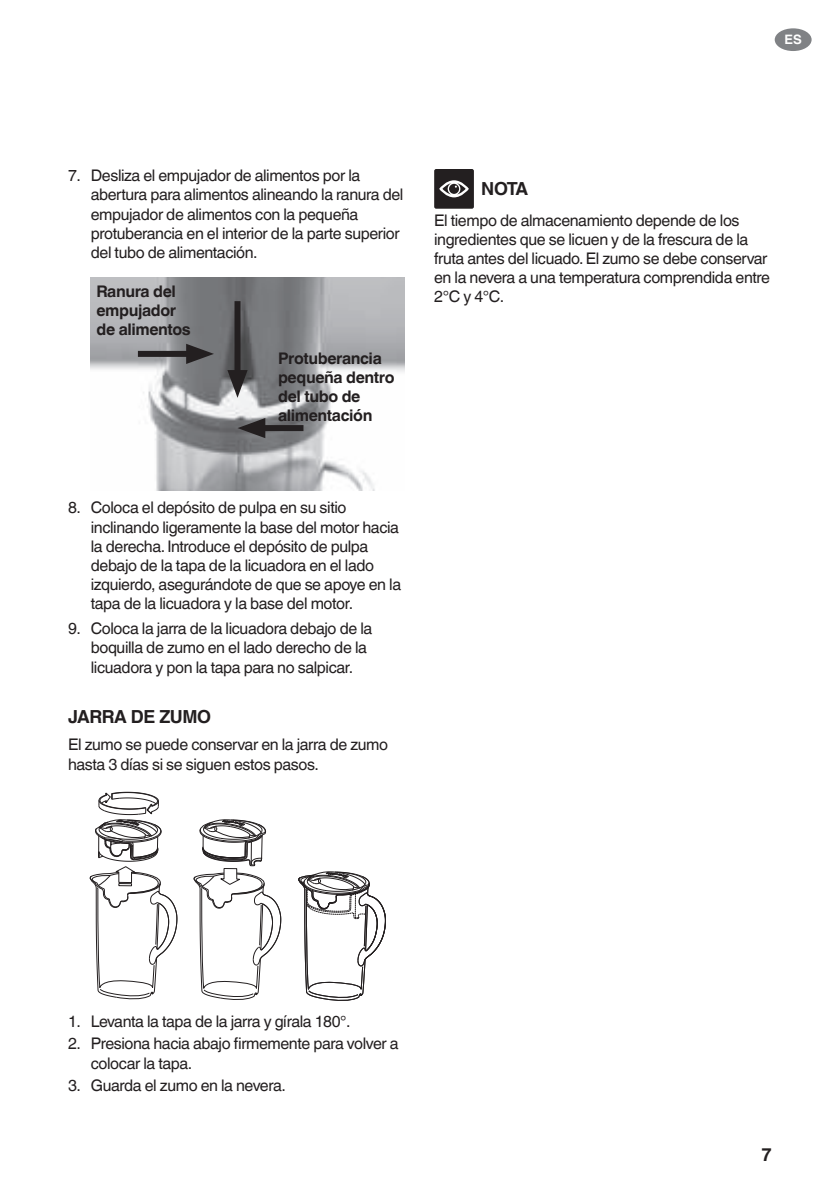
<style>
.page{position:relative;width:840px;height:1191px;background:#fff}
.page>*{position:absolute;margin:0;border:0;box-sizing:border-box;transform-origin:0 0}
.t1{font:700 18px "Helvetica World";letter-spacing:-.025em;color:#231f20}
.t2{font:16px/19.2px "Helvetica World";letter-spacing:-.025em;color:#231f20}
.t3{font:700 16px/19.2px "Helvetica World";letter-spacing:-.025em;color:#231f20}
.t4{font:700 13px "Helvetica World";color:#fff}
</style>
<div class="page">
<div style="left:774px;top:28px;width:37px;height:23px;background:#808285;border-radius:50%"></div>
<img style="left:91px;top:277px;width:313px;height:213px">
<svg style="left:298px;top:871px;width:87px;height:130px"></svg>
<svg style="left:89px;top:792px;width:88px;height:208px"></svg>
<div style="left:118px;top:883px;width:14px;height:3px;border:1px solid #231f20"></div>
<svg style="left:193px;top:819px;width:88px;height:181px"></svg>
<div style="left:234px;top:301px;width:6px;height:80px;background:#231f20"></div>
<svg style="left:227px;top:370px;width:20px;height:28px"></svg>
<div style="left:138px;top:351px;width:59px;height:6px;background:#231f20"></div>
<svg style="left:186px;top:344px;width:28px;height:20px"></svg>
<div style="left:254px;top:425px;width:49px;height:6px;background:#231f20"></div>
<svg style="left:237px;top:418px;width:28px;height:20px"></svg>
<div style="left:434px;top:169px;width:39px;height:40px;background:#231f20;border-radius:2px"></div>
<svg style="left:439px;top:180px;width:29px;height:17px"></svg>
<p class="t4" style="left:784px;top:35px;width:19px">ES</p>
<p class="t2" style="left:91px;top:167px;width:314px;text-indent:-23px">7. Desliza el empujador de alimentos por la abertura para alimentos alineando la ranura del empujador de alimentos con la pequeña protuberancia en el interior de la parte superior del tubo de alimentación.</p>
<p class="t3" style="left:96px;top:283px;width:96px">Ranura del empujador de alimentos</p>
<p class="t3" style="left:278px;top:348px;width:118px">Protuberancia pequeña dentro del tubo de alimentación</p>
<p class="t1" style="left:481px;top:182px;width:49px">NOTA</p>
<p class="t2" style="left:434px;top:212px;width:337px">El tiempo de almacenamiento depende de los ingredientes que se licuen y de la frescura de la fruta antes del licuado. El zumo se debe conservar en la nevera a una temperatura comprendida entre 2°C y 4°C.</p>
<p class="t2" style="left:91px;top:499px;width:311px;text-indent:-23px">8. Coloca el depósito de pulpa en su sitio inclinando ligeramente la base del motor hacia la derecha. Introduce el depósito de pulpa debajo de la tapa de la licuadora en el lado izquierdo, asegurándote de que se apoye en la tapa de la licuadora y la base del motor.</p>
<p class="t2" style="left:91px;top:620px;width:283px;text-indent:-23px">9. Coloca la jarra de la licuadora debajo de la boquilla de zumo en el lado derecho de la licuadora y pon la tapa para no salpicar.</p>
<p class="t1" style="left:68px;top:709px;width:144px">JARRA DE ZUMO</p>
<p class="t2" style="left:68px;top:736px;width:321px">El zumo se puede conservar en la jarra de zumo hasta 3 días si se siguen estos pasos.</p>
<p class="t2" style="left:68px;top:1013px;width:284px">1. Levanta la tapa de la jarra y gírala 180°.</p>
<p class="t2" style="left:91px;top:1035px;width:309px;text-indent:-23px">2. Presiona hacia abajo firmemente para volver a colocar la tapa.</p>
<p class="t2" style="left:68px;top:1077px;width:219px">3. Guarda el zumo en la nevera.</p>
<p class="t1" style="left:761px;top:1147px;width:12px">7</p>
</div>
